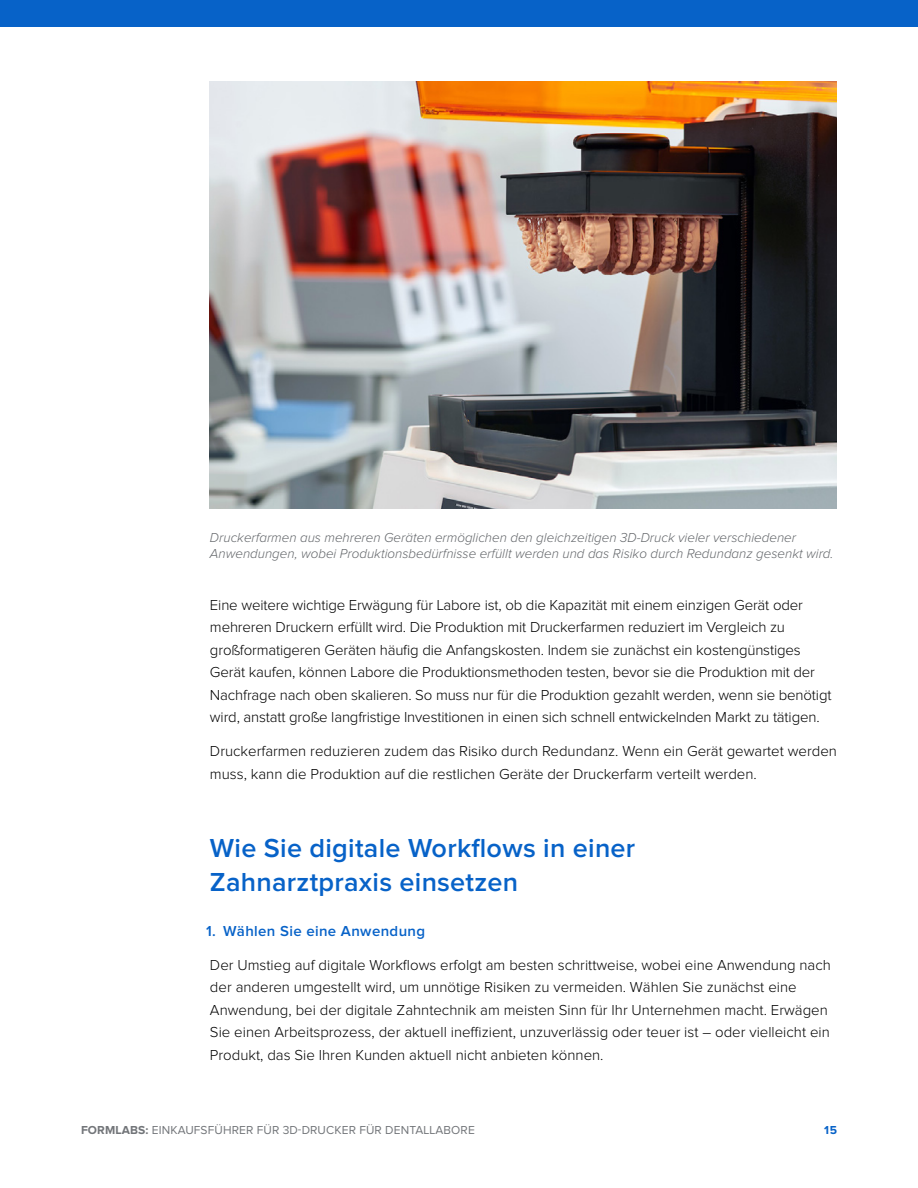
<style>
.page{position:relative;width:918px;height:1188px;background:#fff}
.page>*{position:absolute;margin:0;border:0;box-sizing:border-box;transform-origin:0 0}
.t1{font:600 27px/33.8px "Proxima Nova";letter-spacing:.01em;color:#0762c8}
.t2{font:300 15px/22.5px "Proxima Nova";color:#000}
.t3{font:600 15px "Proxima Nova";letter-spacing:.025em;color:#0762c8}
.t4{font:italic 300 13.5px/16.2px "Proxima Nova";color:#63666a}
.t5{font:12px "Proxima Nova";letter-spacing:.01em;color:#727579}
.t6{font:700 12px "Proxima Nova";color:#0762c8}
.s1{font-weight:700}
</style>
<div class="page">
<div style="left:0;top:0;width:918px;height:27px;background:#0762c8"></div>
<img style="left:210px;top:81px;width:627px;height:427px">
<p class="t4" style="left:210px;top:530px;width:625px">Druckerfarmen aus mehreren Geräten ermöglichen den gleichzeitigen 3D-Druck vieler verschiedener<br>Anwendungen, wobei Produktionsbedürfnisse erfüllt werden und das Risiko durch Redundanz gesenkt wird.</p>
<p class="t2" style="left:210px;top:594px;width:623px">Eine weitere wichtige Erwägung für Labore ist, ob die Kapazität mit einem einzigen Gerät oder mehreren Druckern erfüllt wird. Die Produktion mit Druckerfarmen reduziert im Vergleich zu großformatigeren Geräten häufig die Anfangskosten. Indem sie zunächst ein kostengünstiges Gerät kaufen, können Labore die Produktionsmethoden testen, bevor sie die Produktion mit der Nachfrage nach oben skalieren. So muss nur für die Produktion gezahlt werden, wenn sie benötigt wird, anstatt große langfristige Investitionen in einen sich schnell entwickelnden Markt zu tätigen.</p>
<p class="t2" style="left:210px;top:740px;width:628px">Druckerfarmen reduzieren zudem das Risiko durch Redundanz. Wenn ein Gerät gewartet werden muss, kann die Produktion auf die restlichen Geräte der Druckerfarm verteilt werden.</p>
<h1 class="t1" style="left:210px;top:833px;width:427px">Wie Sie digitale Workflows in einer<br>Zahnarztpraxis einsetzen</h1>
<p class="t3" style="left:206px;top:924px;width:221px">1. Wählen Sie eine Anwendung</p>
<p class="t2" style="left:210px;top:954px;width:622px">Der Umstieg auf digitale Workflows erfolgt am besten schrittweise, wobei eine Anwendung nach der anderen umgestellt wird, um unnötige Risiken zu vermeiden. Wählen Sie zunächst eine Anwendung, bei der digitale Zahntechnik am meisten Sinn für Ihr Unternehmen macht. Erwägen Sie einen Arbeitsprozess, der aktuell ineffizient, unzuverlässig oder teuer ist – oder vielleicht ein Produkt, das Sie Ihren Kunden aktuell nicht anbieten können.</p>
<p class="t5" style="left:81px;top:1125px;width:395px"><span class="s1">FORMLABS:</span> EINKAUFSFÜHRER FÜR 3D-DRUCKER FÜR DENTALLABORE</p>
<p class="t6" style="left:824px;top:1125px;width:14px">15</p>
</div>
